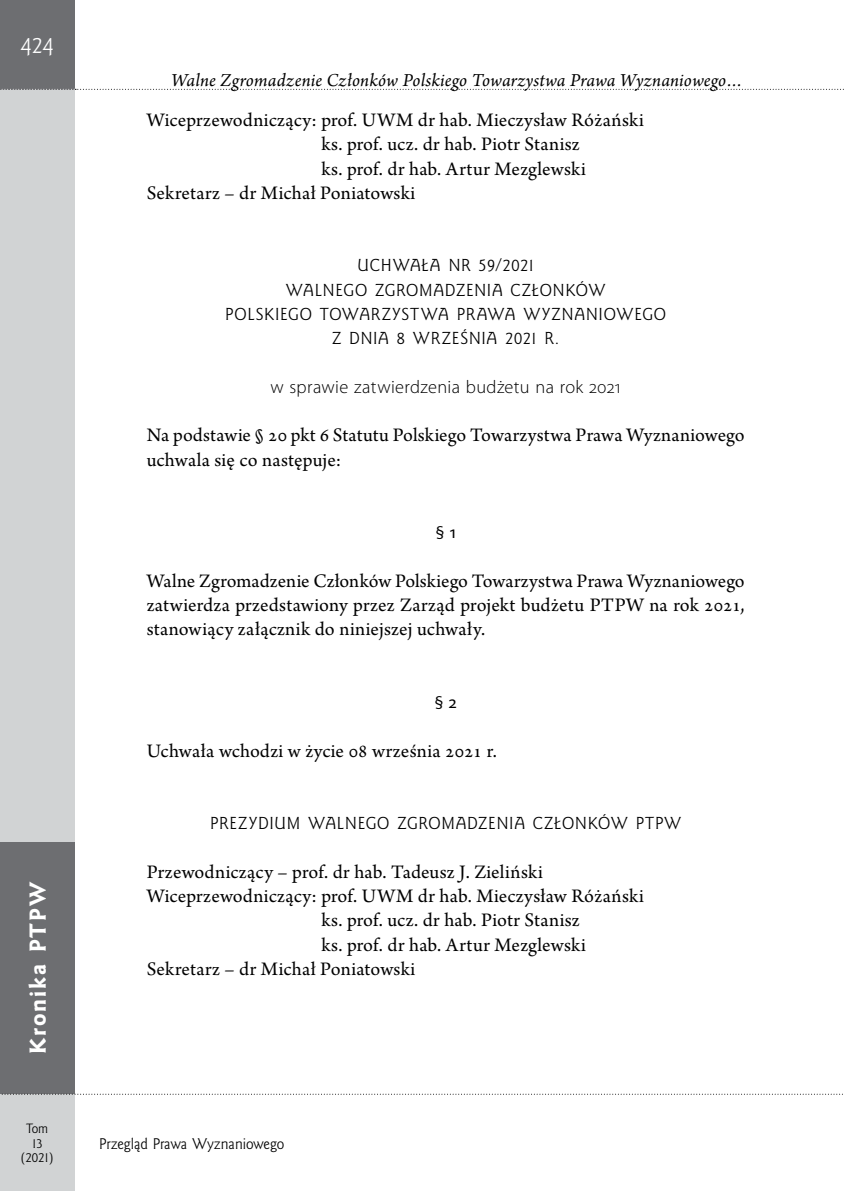
<style>
.page{position:relative;width:844px;height:1191px;background:#fff}
.page>*{position:absolute;margin:0;border:0;box-sizing:border-box;transform-origin:0 0}
.t1{font:21px "Goldy EFN Heavy";letter-spacing:.1em;color:#fff}
.t2{font:21px "Goldy EFN";color:#fff}
.t3{font:20.12px/24.3px "Arno Pro";letter-spacing:.01em;color:#000}
.t4{font:italic 19.25px "Arno Pro";letter-spacing:.01em;color:#000}
.t5{font:300 18.38px "Myriad Pro";letter-spacing:.02em;color:#000}
.t6{font:17.5px "Myriad Pro";color:#000}
.t7{font:15.75px/24.3px "Goldy EFN";letter-spacing:.045em;color:#000;text-align:center}
.t8{font:14px "Goldy EFN";color:#000}
.t9{font:12.25px/14.7px "Goldy EFN";color:#000;text-align:center}
</style>
<div class="page">
<div style="left:0;top:0;width:74px;height:1191px;background:#d1d3d4"></div>
<div style="left:0;top:0;width:74px;height:89px;background:#6d6e71"></div>
<div style="left:0;top:842px;width:74px;height:251px;background:#6d6e71"></div>
<svg style="left:0;top:1093px;width:843px;height:1px"></svg>
<svg style="left:0;top:89px;width:844px;height:1px"></svg>
<p class="t2" style="left:21px;top:33px;width:34px">424</p>
<p class="t1" style="left:25px;top:1054px;width:174px;rotate:-90deg">Kronika PTPW</p>
<p class="t9" style="left:21px;top:1121px;width:34px">Tom<br>13 (2021)</p>
<p class="t4" style="left:171px;top:70px;width:575px">Walne Zgromadzenie Członków Polskiego Towarzystwa Prawa Wyznaniowego…</p>
<p class="t3" style="left:147px;top:109px;width:498px">Wiceprzewodniczący: prof. UWM dr hab. Mieczysław Różański</p>
<p class="t3" style="left:321px;top:133px;width:260px">ks. prof. ucz. dr hab. Piotr Stanisz</p>
<p class="t3" style="left:321px;top:157px;width:266px">ks. prof. dr hab. Artur Mezglewski</p>
<p class="t3" style="left:147px;top:182px;width:270px">Sekretarz – dr Michał Poniatowski</p>
<p class="t7" style="left:225px;top:254px;width:442px">UCHWAŁA NR 59/2021<br>WALNEGO ZGROMADZENIA CZŁONKÓW<br>POLSKIEGO TOWARZYSTWA PRAWA WYZNANIOWEGO<br>Z DNIA 8 WRZEŚNIA 2021 R.</p>
<p class="t5" style="left:270px;top:375px;width:352px">w sprawie zatwierdzenia budżetu na rok 2021</p>
<p class="t3" style="left:147px;top:424px;width:599px">Na podstawie § 20 pkt 6 Statutu Polskiego Towarzystwa Prawa Wyznaniowego uchwala się co następuje:</p>
<p class="t6" style="left:435px;top:521px;width:22px">§ 1</p>
<p class="t3" style="left:147px;top:569px;width:599px;text-align:justify">Walne Zgromadzenie Członków Polskiego Towarzystwa Prawa Wyznaniowego zatwierdza przedstawiony przez Zarząd projekt budżetu PTPW na rok 2021, stanowiący załącznik do niniejszej uchwały.</p>
<p class="t6" style="left:434px;top:691px;width:24px">§ 2</p>
<p class="t3" style="left:147px;top:739px;width:352px">Uchwała wchodzi w życie 08 września 2021 r.</p>
<p class="t7" style="left:210px;top:812px;width:472px">PREZYDIUM WALNEGO ZGROMADZENIA CZŁONKÓW PTPW</p>
<p class="t3" style="left:147px;top:860px;width:397px">Przewodniczący – prof. dr hab. Tadeusz J. Zieliński</p>
<p class="t3" style="left:147px;top:885px;width:498px">Wiceprzewodniczący: prof. UWM dr hab. Mieczysław Różański</p>
<p class="t3" style="left:321px;top:909px;width:260px">ks. prof. ucz. dr hab. Piotr Stanisz</p>
<p class="t3" style="left:321px;top:933px;width:266px">ks. prof. dr hab. Artur Mezglewski</p>
<p class="t3" style="left:147px;top:957px;width:270px">Sekretarz – dr Michał Poniatowski</p>
<p class="t8" style="left:99px;top:1134px;width:186px">Przegląd Prawa Wyznaniowego</p>
</div>
